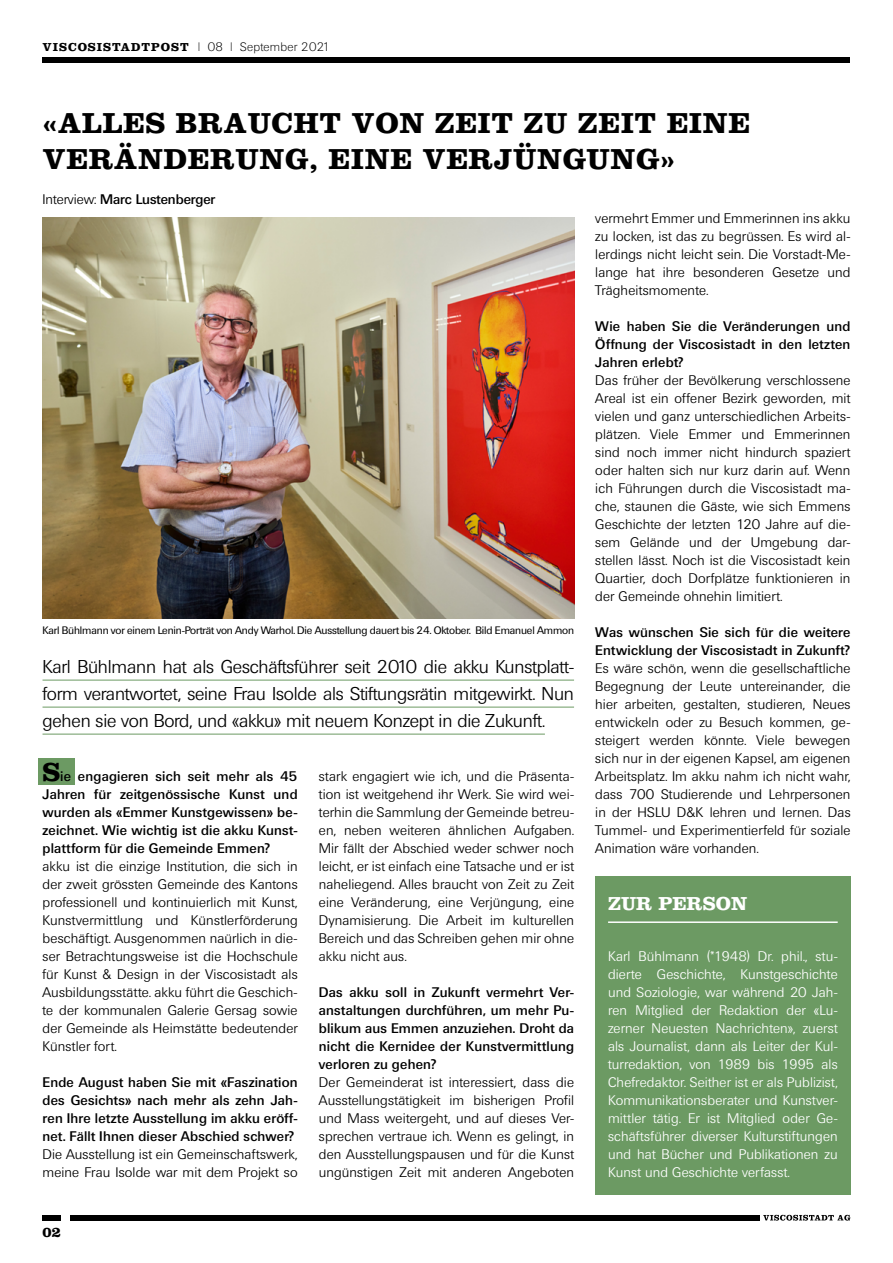
<style>
.page{position:relative;width:893px;height:1263px;background:#fff}
.page>*{position:absolute;margin:0;border:0;box-sizing:border-box;transform-origin:0 0}
.t1{font:700 30px/36px "Clarendon LT Std";letter-spacing:.02em;color:#000}
.t2{font:700 19.5px "Clarendon LT Std";color:#fff}
.t3{font:300 18px/27px "Ultimate Serial";letter-spacing:-.01em;color:#000;text-align:justify}
.t4{font:700 15px "Clarendon LT Std";color:#000}
.t5{font:300 13.5px/18px "Ultimate Serial";letter-spacing:.01em;color:#000;text-align:justify}
.t6{font:500 13.5px/18px "Ultimate Serial";letter-spacing:.02em;color:#000;text-align:justify}
.t7{font:300 13.5px/18px "Ultimate Serial";letter-spacing:.015em;color:#fff;text-align:justify}
.t8{font:500 13.5px "Ultimate Serial";color:#000}
.t9{font:200 12px "Ultimate Serial";letter-spacing:.02em;color:#000}
.t10{font:10.5px "Ultimate Serial";letter-spacing:-.01em;color:#000}
.s1{font-family:"Clarendon LT Std";font-weight:700}
.s2{font-weight:300}
.s3{font-family:"Clarendon LT Std";font-weight:700;font-size:27px}
</style>
<div class="page">
<div style="left:38px;top:759px;width:37px;height:26px;background:#6c9a63"></div>
<svg style="left:763px;top:1215px;width:87px;height:5px"></svg>
<div style="left:70px;top:1215px;width:690px;height:5px;background:#000"></div>
<img style="left:43px;top:218px;width:531px;height:401px">
<div style="left:43px;top:1215px;width:18px;height:5px;background:#000"></div>
<div style="left:43px;top:57px;width:807px;height:6px;background:#000"></div>
<hr style="left:43px;top:680px;width:531px;height:1px;background:#6c9a63">
<hr style="left:43px;top:707px;width:531px;height:1px;background:#6c9a63">
<hr style="left:43px;top:734px;width:502px;height:1px;background:#6c9a63">
<div style="left:595px;top:876px;width:255px;height:319px;background:#6c9a63"></div>
<hr style="left:608px;top:921px;width:230px;height:2px;background:#fff">
<p class="t9" style="left:43px;top:40px;width:289px"><span class="s1">VISCOSISTADTPOST</span> | 08 | September 2021</p>
<h1 class="t1" style="left:43px;top:104px;width:709px">«ALLES BRAUCHT VON ZEIT ZU ZEIT EINE<br>VERÄNDERUNG, EINE VERJÜNGUNG»</h1>
<p class="t8" style="left:43px;top:192px;width:174px"><span class="s2">Interview:</span> Marc Lustenberger</p>
<p class="t10" style="left:43px;top:624px;width:533px">Karl Bühlmann vor einem Lenin-Porträt von Andy Warhol. Die Ausstellung dauert bis 24. Oktober. Bild Emanuel Ammon</p>
<h3 class="t3" style="left:43px;top:653px;width:533px">Karl Bühlmann hat als Geschäftsführer seit 2010 die akku Kunstplatt&shy;form verantwortet, seine Frau Isolde als Stiftungsrätin mitgewirkt. Nun gehen sie von Bord, und «akku» mit neuem Konzept in die Zukunft.</h3>
<p class="t6" style="left:43px;top:767px;width:257px"><span class="s3">S</span>ie engagieren sich seit mehr als 45<br>Jahren für zeitgenössische Kunst und wurden als «Emmer Kunstgewissen» be&shy;zeichnet. Wie wichtig ist die akku Kunst&shy;plattform für die Gemeinde Emmen?</p>
<p class="t5" style="left:43px;top:857px;width:257px">akku ist die einzige Institution, die sich in der zweit grössten Gemeinde des Kantons professionell und kontinuierlich mit Kunst, Kunstvermittlung und Künstlerförderung beschäftigt. Ausgenommen naürlich in die&shy;ser Betrachtungsweise ist die Hochschule für Kunst &amp; Design in der Viscosistadt als Ausbildungsstätte. akku führt die Geschich&shy;te der kommunalen Galerie Gersag sowie der Gemeinde als Heimstätte bedeutender Künstler fort.</p>
<p class="t6" style="left:43px;top:1073px;width:257px">Ende August haben Sie mit «Faszination des Gesichts» nach mehr als zehn Jah&shy;ren Ihre letzte Ausstellung im akku eröff&shy;net. Fällt Ihnen dieser Abschied schwer?</p>
<p class="t5" style="left:43px;top:1145px;width:257px">Die Ausstellung ist ein Gemeinschaftswerk, meine Frau Isolde war mit dem Projekt so</p>
<p class="t4" style="left:43px;top:1223px;width:20px">02</p>
<p class="t5" style="left:319px;top:767px;width:257px">stark engagiert wie ich, und die Präsenta&shy;tion ist weitgehend ihr Werk. Sie wird wei&shy;terhin die Sammlung der Gemeinde betreu&shy;en, neben weiteren ähnlichen Aufgaben.<br>Mir fällt der Abschied weder schwer noch leicht, er ist einfach eine Tatsache und er ist naheliegend. Alles braucht von Zeit zu Zeit eine Veränderung, eine Verjüngung, eine Dynamisierung. Die Arbeit im kulturellen Bereich und das Schreiben gehen mir ohne akku nicht aus.</p>
<p class="t6" style="left:319px;top:983px;width:257px">Das akku soll in Zukunft vermehrt Ver&shy;anstaltungen durchführen, um mehr Pu&shy;blikum aus Emmen anzuziehen. Droht da nicht die Kernidee der Kunstvermittlung verloren zu gehen?</p>
<p class="t5" style="left:319px;top:1073px;width:257px">Der Gemeinderat ist interessiert, dass die Ausstellungstätigkeit im bisherigen Profil und Mass weitergeht, und auf dieses Ver&shy;sprechen vertraue ich. Wenn es gelingt, in den Ausstellungspausen und für die Kunst ungünstigen Zeit mit anderen Angeboten</p>
<p class="t5" style="left:595px;top:209px;width:257px">vermehrt Emmer und Emmerinnen ins akku zu locken, ist das zu begrüssen. Es wird al&shy;lerdings nicht leicht sein. Die Vorstadt-Me&shy;lange hat ihre besonderen Gesetze und Trägheitsmomente.</p>
<p class="t6" style="left:595px;top:317px;width:257px">Wie haben Sie die Veränderungen und Öffnung der Viscosistadt in den letzten Jahren erlebt?</p>
<p class="t5" style="left:595px;top:371px;width:257px">Das früher der Bevölkerung verschlossene Areal ist ein offener Bezirk geworden, mit vielen und ganz unterschiedlichen Arbeits&shy;plätzen. Viele Emmer und Emmerinnen sind noch immer nicht hindurch spaziert oder halten sich nur kurz darin auf. Wenn ich Führungen durch die Viscosistadt ma&shy;che, staunen die Gäste, wie sich Emmens Geschichte der letzten 120 Jahre auf die&shy;sem Gelände und der Umgebung dar&shy;stellen lässt. Noch ist die Viscosistadt kein Quartier, doch Dorfplätze funktionieren in der Gemeinde ohnehin limitiert.</p>
<p class="t6" style="left:595px;top:623px;width:257px">Was wünschen Sie sich für die weitere<br>Entwicklung der Viscosistadt in Zukunft?</p>
<p class="t5" style="left:595px;top:659px;width:257px">Es wäre schön, wenn die gesellschaftliche Begegnung der Leute untereinander, die hier arbeiten, gestalten, studieren, Neues entwickeln oder zu Besuch kommen, ge&shy;steigert werden könnte. Viele bewegen sich nur in der eigenen Kapsel, am eigenen Arbeitsplatz. Im akku nahm ich nicht wahr, dass 700 Studierende und Lehrpersonen in der HSLU D&amp;K lehren und lernen. Das Tummel- und Experimentierfeld für soziale Animation wäre vorhanden.</p>
<h2 class="t2" style="left:608px;top:892px;width:141px">ZUR PERSON</h2>
<p class="t7" style="left:608px;top:947px;width:231px">Karl Bühlmann (*1948) Dr. phil., stu&shy;dierte Geschichte, Kunstgeschichte und Soziologie, war während 20 Jah&shy;ren Mitglied der Redaktion der «Lu&shy;zerner Neuesten Nachrichten», zuerst als Journalist, dann als Leiter der Kul&shy;turredaktion, von 1989 bis 1995 als Chefredaktor. Seither ist er als Publizist, Kommunikationsberater und Kunstver&shy;mittler tätig. Er ist Mitglied oder Ge&shy;schäftsführer diverser Kulturstiftungen und hat Bücher und Publikationen zu Kunst und Geschichte verfasst.</p>
</div>
